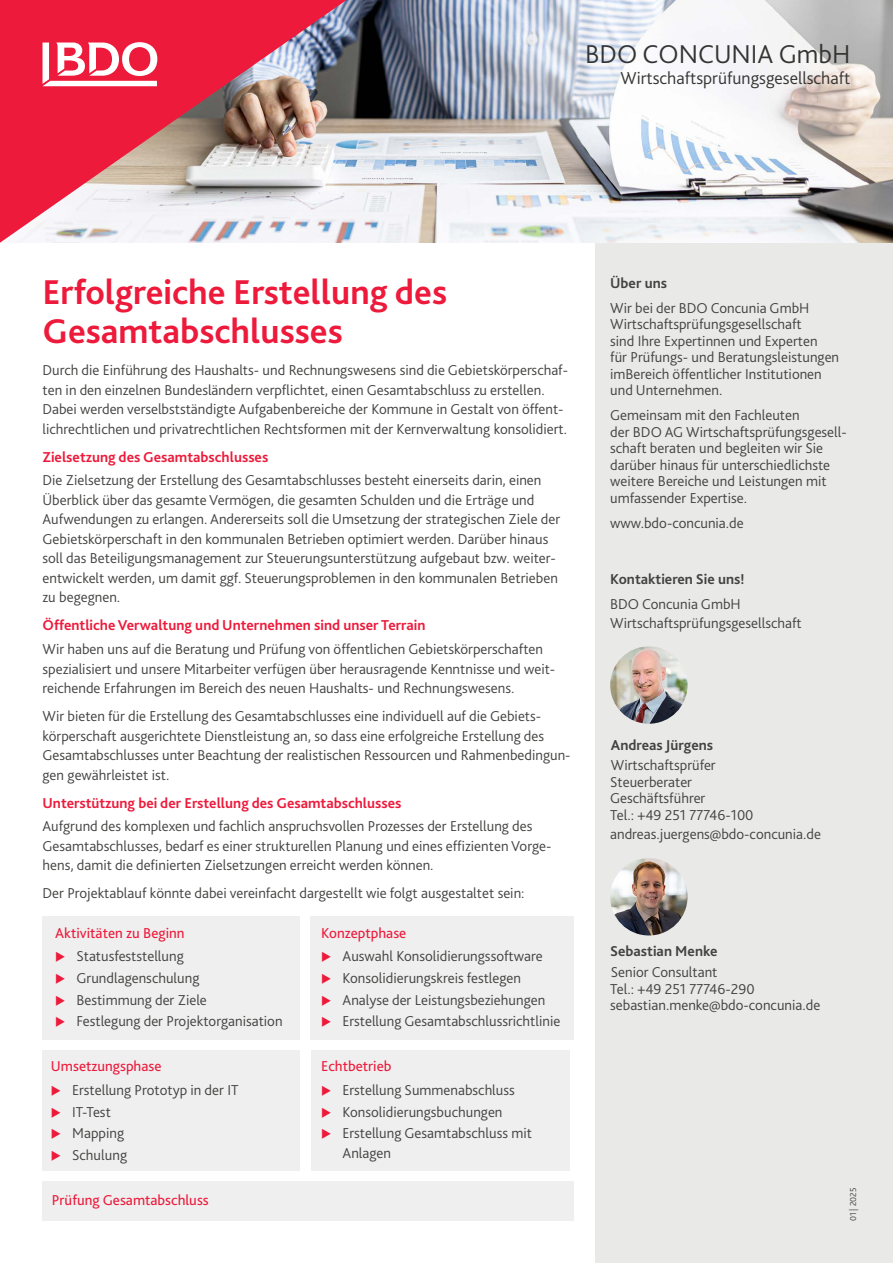
<style>
.page{position:relative;width:893px;height:1263px;background:#fff}
.page>*{position:absolute;margin:0;border:0;box-sizing:border-box;transform-origin:0 0}
.t1{font:700 36px/39px "Bliss Pro";color:#ed1a3b}
.t2{font:300 27px "Bliss Pro";color:#343433}
.t3{font:300 18px "Bliss Pro";color:#343433}
.t4{font:300 15px/19.5px "Bliss Pro";color:#424241}
.t5{font:700 15px "Bliss Pro";color:#ed1a3b}
.t6{font:15px "Bliss Pro";color:#ed1a3b}
.t7{font:700 15px "Bliss Pro";color:#424241}
.t8{font:300 9px "Bliss Pro";color:#424241}
</style>
<div class="page">
<div style="left:595px;top:242px;width:298px;height:1021px;background:#e9e9e8"></div>
<img style="left:346px;top:0;width:547px;height:242px">
<img style="left:610px;top:858px;width:77px;height:77px;border-radius:39px">
<img style="left:610px;top:646px;width:77px;height:78px;border-radius:39px">
<img style="left:0;top:0;width:346px;height:243px">
<svg style="left:43px;top:42px;width:114px;height:44px"></svg>
<div style="left:43px;top:1050px;width:257px;height:121px;background:#efefef"></div>
<div style="left:311px;top:916px;width:263px;height:124px;background:#efefef"></div>
<div style="left:43px;top:916px;width:257px;height:124px;background:#efefef"></div>
<div style="left:311px;top:1050px;width:258px;height:121px;background:#efefef"></div>
<div style="left:43px;top:1181px;width:531px;height:39px;background:#efefef"></div>
<h2 class="t2" style="left:585px;top:37px;width:267px">BDO CONCUNIA GmbH</h2>
<p class="t3" style="left:620px;top:67px;width:231px">Wirtschaftsprüfungsgesellschaft</p>
<h1 class="t1" style="left:43px;top:271px;width:406px">Erfolgreiche Erstellung des<br>Gesamtabschlusses</h1>
<p class="t4" style="left:43px;top:360px;width:527px">Durch die Einführung des Haushalts- und Rechnungswesens sind die Gebietskörperschaf&shy;ten in den einzelnen Bundesländern verpflichtet, einen Gesamtabschluss zu erstellen.<br>Dabei werden verselbstständigte Aufgabenbereiche der Kommune in Gestalt von öffent&shy;lichrechtlichen und privatrechtlichen Rechtsformen mit der Kernverwaltung konsolidiert.</p>
<p class="t5" style="left:43px;top:447px;width:227px">Zielsetzung des Gesamtabschlusses</p>
<p class="t4" style="left:43px;top:470px;width:519px">Die Zielsetzung der Erstellung des Gesamtabschlusses besteht einerseits darin, einen Überblick über das gesamte Vermögen, die gesamten Schulden und die Erträge und Aufwendungen zu erlangen. Andererseits soll die Umsetzung der strategischen Ziele der Gebietskörperschaft in den kommunalen Betrieben optimiert werden. Darüber hinaus soll das Beteiligungsmanagement zur Steuerungsunterstützung aufgebaut bzw. weiter&shy;entwickelt werden, um damit ggf. Steuerungsproblemen in den kommunalen Betrieben zu begegnen.</p>
<p class="t5" style="left:43px;top:616px;width:384px">Öffentliche Verwaltung und Unternehmen sind unser Terrain</p>
<p class="t4" style="left:43px;top:639px;width:514px">Wir haben uns auf die Beratung und Prüfung von öffentlichen Gebietskörperschaften spezialisiert und unsere Mitarbeiter verfügen über herausragende Kenntnisse und weit&shy;reichende Erfahrungen im Bereich des neuen Haushalts- und Rechnungswesens.</p>
<p class="t4" style="left:43px;top:706px;width:530px">Wir bieten für die Erstellung des Gesamtabschlusses eine individuell auf die Gebiets&shy;körperschaft ausgerichtete Dienstleistung an, so dass eine erfolgreiche Erstellung des Gesamtabschlusses unter Beachtung der realistischen Ressourcen und Rahmenbedingun&shy;gen gewährleistet ist.</p>
<p class="t5" style="left:43px;top:793px;width:361px">Unterstützung bei der Erstellung des Gesamtabschlusses</p>
<p class="t4" style="left:43px;top:816px;width:510px">Aufgrund des komplexen und fachlich anspruchsvollen Prozesses der Erstellung des<br>Gesamtabschlusses, bedarf es einer strukturellen Planung und eines effizienten Vorge&shy;hens, damit die definierten Zielsetzungen erreicht werden können.</p>
<p class="t4" style="left:43px;top:883px;width:484px">Der Projektablauf könnte dabei vereinfacht dargestellt wie folgt ausgestaltet sein:</p>
<p class="t6" style="left:55px;top:923px;width:131px">Aktivitäten zu Beginn</p>
<p class="t4" style="left:76px;top:945px;width:208px;line-height:21.6px">Statusfeststellung<br>Grundlagenschulung<br>Bestimmung der Ziele<br>Festlegung der Projektorganisation</p>
<p class="t6" style="left:321px;top:923px;width:87px">Konzeptphase</p>
<p class="t4" style="left:342px;top:945px;width:219px;line-height:21.6px">Auswahl Konsolidierungssoftware Konsolidierungskreis festlegen Analyse der Leistungsbeziehungen Erstellung Gesamtabschlussrichtlinie</p>
<p class="t6" style="left:51px;top:1057px;width:112px">Umsetzungsphase</p>
<p class="t4" style="left:72px;top:1079px;width:168px;line-height:21.6px">Erstellung Prototyp in der IT<br>IT-Test<br>Mapping<br>Schulung</p>
<p class="t6" style="left:52px;top:1191px;width:158px">Prüfung Gesamtabschluss</p>
<p class="t6" style="left:321px;top:1057px;width:72px">Echtbetrieb</p>
<p class="t4" style="left:342px;top:1079px;width:191px;line-height:21.6px">Erstellung Summenabschluss<br>Konsolidierungsbuchungen<br>Erstellung Gesamtabschluss mit</p>
<p class="t4" style="left:342px;top:1143px;width:50px">Anlagen</p>
<p class="t7" style="left:610px;top:273px;width:58px">Über uns</p>
<p class="t4" style="left:610px;top:299px;width:231px;line-height:16.5px">Wir bei der BDO Concunia GmbH Wirtschaftsprüfungsgesellschaft<br>sind Ihre Expertinnen und Experten<br>für Prüfungs- und Beratungsleistungen imBereich öffentlicher Institutionen und Unternehmen.</p>
<p class="t4" style="left:610px;top:407px;width:238px;line-height:16.5px">Gemeinsam mit den Fachleuten<br>der BDO AG Wirtschaftsprüfungsgesell&shy;schaft beraten und begleiten wir Sie darüber hinaus für unterschiedlichste weitere Bereiche und Leistungen mit umfassender Expertise.</p>
<p class="t4" style="left:610px;top:513px;width:135px">www.bdo-concunia.de</p>
<p class="t7" style="left:610px;top:570px;width:136px">Kontaktieren Sie uns!</p>
<p class="t4" style="left:610px;top:594px;width:193px">BDO Concunia GmbH<br>Wirtschaftsprüfungsgesellschaft</p>
<p class="t7" style="left:611px;top:735px;width:104px">Andreas Jürgens</p>
<p class="t4" style="left:610px;top:757px;width:145px;line-height:16.5px">Wirtschaftsprüfer<br>Steuerberater<br>Geschäftsführer<br>Tel.: +49 251 77746-100</p>
<p class="t4" style="left:610px;top:824px;width:212px">andreas.juergens@bdo-concunia.de</p>
<p class="t7" style="left:610px;top:942px;width:109px">Sebastian Menke</p>
<p class="t4" style="left:610px;top:963px;width:212px;line-height:16.5px">Senior Consultant<br>Tel.: +49 251 77746-290 sebastian.menke@bdo-concunia.de</p>
<p class="t8" style="left:848px;top:1221px;width:35px;rotate:-90deg">01 | 2025</p>
</div>
